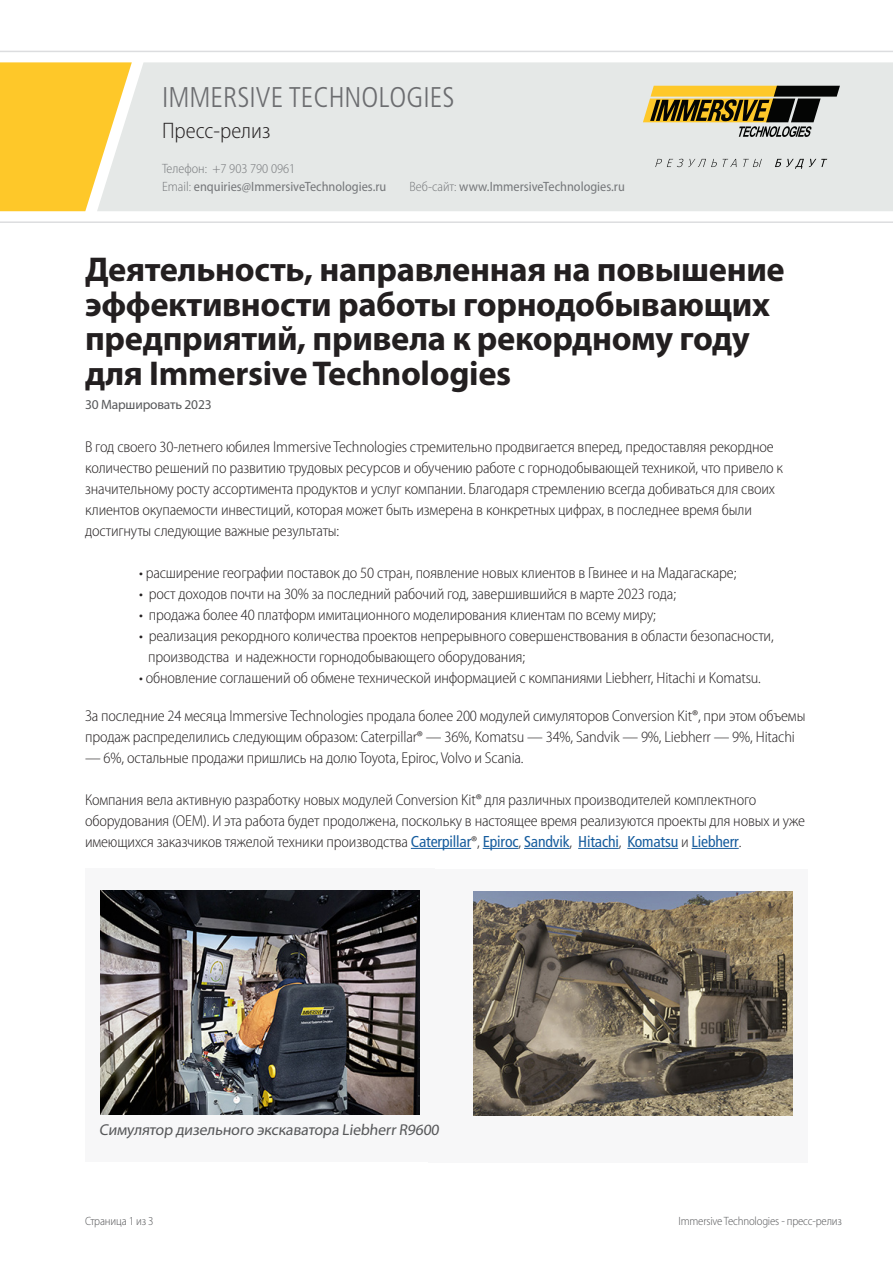
<style>
.page{position:relative;width:893px;height:1263px;background:#fff}
.page>*{position:absolute;margin:0;border:0;box-sizing:border-box;transform-origin:0 0}
.Headline{font:700 34.5px/34.5px "Myriad Pro";letter-spacing:-.01em;color:#231f20}
.t1{font:300 condensed 28.5px "Frutiger LT Std";color:#6c6d70}
.t2{font:300 condensed 22.5px "Frutiger LT Std";color:#231f20}
.t3{font:300 semi-condensed 22.5px "Myriad Pro";color:#231f20}
.Paragraph_1{font:300 semi-condensed 15.75px/21px "Myriad Pro";letter-spacing:-.01em;color:#231f20}
.t4{font:15.75px "Myriad Pro";color:#57585a}
.t5{font:semi-condensed 13.5px/18px "Myriad Pro";color:#76787b}
.t6{font:300 condensed 13.5px/18px "Frutiger LT Std";color:#76787b}
.Date{font:13.5px "Myriad Pro";letter-spacing:-.015em;color:#57585a}
.t7{font:300 semi-condensed 12px "Myriad Pro";letter-spacing:-.015em;color:#57585a}
.s1{font-weight:300}
.s2{font-family:"Frutiger LT Std";font-weight:400;font-stretch:condensed;color:#175d9e}
</style>
<div class="page">
<div style="left:0;top:62px;width:97px;height:149px;background:#fec829"></div>
<div style="left:97px;top:62px;width:796px;height:149px;background:#e5e8e7"></div>
<hr style="left:0;top:51px;width:893px;height:1px;background:#dcdddf">
<hr style="left:0;top:221px;width:893px;height:2px;background:#dcdddf">
<svg style="left:643px;top:86px;width:197px;height:51px;background:#9b8d61"></svg>
<svg style="left:655px;top:159px;width:62px;height:8px"></svg>
<svg style="left:723px;top:159px;width:13px;height:8px"></svg>
<svg style="left:743px;top:159px;width:19px;height:8px"></svg>
<svg style="left:775px;top:159px;width:52px;height:10px"></svg>
<hr style="left:411px;top:848px;width:60px;height:1px;background:#175d9e">
<hr style="left:483px;top:848px;width:35px;height:1px;background:#175d9e">
<hr style="left:524px;top:848px;width:46px;height:1px;background:#175d9e">
<hr style="left:578px;top:848px;width:41px;height:1px;background:#175d9e">
<hr style="left:627px;top:848px;width:51px;height:1px;background:#175d9e">
<hr style="left:692px;top:848px;width:47px;height:1px;background:#175d9e">
<div style="left:85px;top:869px;width:350px;height:293px;background:#f7f7f8"></div>
<img style="left:101px;top:890px;width:318px;height:224px">
<div style="left:428px;top:869px;width:380px;height:293px;background:#f7f7f8"></div>
<img style="left:474px;top:892px;width:318px;height:223px">
<h2 class="t1" style="left:162px;top:81px;width:294px">IMMERSIVE TECHNOLOGIES</h2>
<h3 class="t3" style="left:162px;top:117px;width:110px">Пресс-релиз</h3>
<p class="t5" style="left:162px;top:160px;width:226px"><span class="s1">Телефон: +7 903 790 0961<br>Email:</span> enquiries@ImmersiveTechnologies.ru</p>
<h3 class="t2" style="left:162px;top:118px;width:121px">Media Release</h3>
<p class="t6" style="left:226px;top:160px;width:161px;text-indent:-64px">Phone: +61 8 9 47 9 1<br>ies@ mersiveTechnol gies.com</p>
<p class="t6" style="left:410px;top:178px;width:194px">Web: www.ImmersiveTechnologies.com</p>
<p class="t5" style="left:410px;top:178px;width:217px"><span class="s1">Веб-сайт:</span> www.ImmersiveTechnologies.ru</p>
<p class="Headline" style="left:85px;top:251px;width:701px">Деятельность, направленная на повышение эффективности работы горнодобывающих предприятий, привела к рекордному году для Immersive Technologies</p>
<p class="Date" style="left:85px;top:397px;width:128px">30 Маршировать 2023</p>
<p class="Paragraph_1" style="left:85px;top:436px;width:700px">В год своего 30-летнего юбилея Immersive Technologies стремительно продвигается вперед, предоставляя рекордное количество решений по развитию трудовых ресурсов и обучению работе с горнодобывающей техникой, что привело к значительному росту ассортимента продуктов и услуг компании. Благодаря стремлению всегда добиваться для своих клиентов окупаемости инвестиций, которая может быть измерена в конкретных цифрах, в последнее время были достигнуты следующие важные результаты:</p>
<p class="Paragraph_1" style="left:139px;top:562px;width:599px">• расширение географии поставок до 50 стран, появление новых клиентов в Гвинее и на Мадагаскаре;</p>
<p class="Paragraph_1" style="left:139px;top:583px;width:538px">• рост доходов почти на 30% за последний рабочий год, завершившийся в марте 2023 года;</p>
<p class="Paragraph_1" style="left:139px;top:604px;width:518px">• продажа более 40 платформ имитационного моделирования клиентам по всему миру;</p>
<p class="Paragraph_1" style="left:148px;top:625px;width:627px;text-indent:-9px">• реализация рекордного количества проектов непрерывного совершенствования в области безопасности, производства и надежности горнодобывающего оборудования;</p>
<p class="Paragraph_1" style="left:139px;top:667px;width:623px">• обновление соглашений об обмене технической информацией с компаниями Liebherr, Hitachi и Komatsu.</p>
<p class="Paragraph_1" style="left:85px;top:705px;width:722px">За последние 24 месяца Immersive Technologies продала более 200 модулей симуляторов Conversion Kit®, при этом объемы продаж распределились следующим образом: Caterpillar® — 36%, Komatsu — 34%, Sandvik — 9%, Liebherr — 9%, Hitachi</p>
<p class="Paragraph_1" style="left:85px;top:747px;width:440px">— 6%, остальные продажи пришлись на долю Toyota, Epiroc, Volvo и Scania.</p>
<p class="Paragraph_1" style="left:85px;top:789px;width:721px">Компания вела активную разработку новых модулей Conversion Kit® для различных производителей комплектного оборудования (OEM). И эта работа будет продолжена, поскольку в настоящее время реализуются проекты для новых и уже имеющихся заказчиков тяжелой техники производства <span class="s2">Caterpillar</span>®, <span class="s2">Epiroc</span>, <span class="s2">Sandvik</span>, <span class="s2">Hitachi</span>, <span class="s2">Komatsu</span> и <span class="s2">Liebherr</span>.</p>
<p class="t4" style="left:99px;top:1120px;width:344px">Симулятор дизельного экскаватора Liebherr R9600</p>
<p class="t7" style="left:85px;top:1214px;width:70px">Страница 1 из 3</p>
<p class="t7" style="left:678px;top:1214px;width:165px">Immersive Technologies - пресс-релиз</p>
</div>
